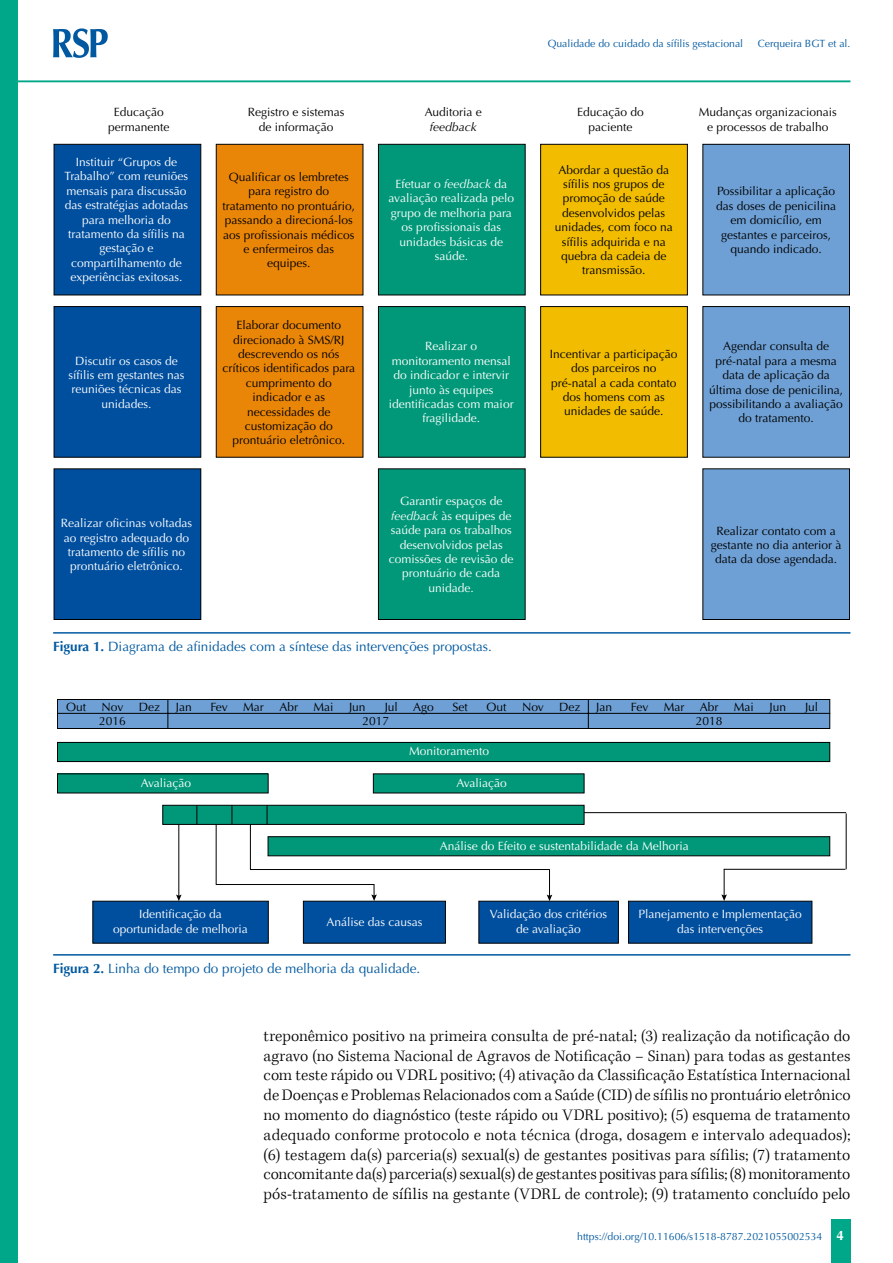
<style>
.page{position:relative;width:893px;height:1263px;background:#fff}
.page>*{position:absolute;margin:0;border:0;box-sizing:border-box;transform-origin:0 0}
.t1{font:300 16.5px/19.8px "Kepler Std";letter-spacing:.005em;color:#000;text-align:justify}
.t2{font:13.5px "Optima";color:#0059a0}
.t3{font:700 13.5px "Optima";color:#fff}
.t4{font:12px/14.4px "Optima";color:#000;text-align:center}
.t5{font:12px/14.4px "Optima";color:#fff;text-align:center}
.t6{font:italic 12px "Optima";color:#000}
.t7{font:10.5px "Optima";color:#0059a0}
.s1{font-style:italic}
.s2{font-weight:700}
</style>
<div class="page">
<div style="left:831px;top:1220px;width:20px;height:43px;background:#00a788"></div>
<div style="left:0;top:0;width:18px;height:1263px;background:#00a788"></div>
<svg style="left:53px;top:28px;width:55px;height:30px"></svg>
<hr style="left:18px;top:80px;width:832px;height:2px;background:#00a788">
<hr style="left:53px;top:632px;width:797px;height:2px;background:#0059a0">
<div style="left:54px;top:144px;width:147px;height:151px;background:#004f9f;border:1px solid #000"></div>
<div style="left:216px;top:144px;width:147px;height:151px;background:#ea8607;border:1px solid #000"></div>
<div style="left:378px;top:144px;width:148px;height:151px;background:#009879;border:1px solid #000"></div>
<div style="left:540px;top:144px;width:148px;height:151px;background:#f2bd00;border:1px solid #000"></div>
<div style="left:703px;top:144px;width:147px;height:151px;background:#6ea0d5"></div>
<div style="left:702px;top:144px;width:148px;height:151px;border:1px solid #000"></div>
<div style="left:54px;top:306px;width:147px;height:152px;background:#004f9f;border:1px solid #000"></div>
<div style="left:216px;top:306px;width:147px;height:152px;background:#ea8607;border:1px solid #000"></div>
<div style="left:378px;top:306px;width:148px;height:152px;background:#009879;border:1px solid #000"></div>
<div style="left:540px;top:306px;width:148px;height:152px;background:#f2bd00;border:1px solid #000"></div>
<div style="left:703px;top:307px;width:147px;height:150px;background:#6ea0d5"></div>
<div style="left:702px;top:306px;width:148px;height:152px;border:1px solid #000"></div>
<div style="left:54px;top:469px;width:147px;height:150px;background:#004f9f"></div>
<div style="left:54px;top:468px;width:147px;height:152px;border:1px solid #000"></div>
<div style="left:378px;top:469px;width:147px;height:150px;background:#009879"></div>
<div style="left:378px;top:468px;width:148px;height:152px;border:1px solid #000"></div>
<div style="left:703px;top:469px;width:147px;height:150px;background:#6ea0d5"></div>
<div style="left:702px;top:468px;width:148px;height:152px;border:1px solid #000"></div>
<hr style="left:53px;top:954px;width:797px;height:1px;background:#0059a0">
<hr style="left:216px;top:822px;width:1px;height:63px;background:#000">
<hr style="left:216px;top:884px;width:158px;height:1px;background:#000">
<hr style="left:250px;top:823px;width:1px;height:46px;background:#000">
<hr style="left:250px;top:869px;width:300px;height:1px;background:#000">
<hr style="left:583px;top:812px;width:263px;height:1px;background:#000">
<hr style="left:846px;top:813px;width:1px;height:56px;background:#000">
<hr style="left:724px;top:869px;width:121px;height:1px;background:#000">
<div style="left:57px;top:699px;width:773px;height:29px;background:#6ea0d5"></div>
<div style="left:57px;top:699px;width:773px;height:30px;border:1px solid #000"></div>
<div style="left:57px;top:742px;width:773px;height:19px;background:#009879"></div>
<div style="left:57px;top:742px;width:773px;height:20px;border:1px solid #000"></div>
<div style="left:57px;top:774px;width:211px;height:19px;background:#009879"></div>
<div style="left:57px;top:773px;width:212px;height:20px;border:1px solid #000"></div>
<div style="left:373px;top:773px;width:211px;height:20px;background:#009879"></div>
<div style="left:162px;top:805px;width:422px;height:20px;background:#009879;border:1px solid #000"></div>
<div style="left:268px;top:836px;width:562px;height:20px;background:#009879;border:1px solid #000"></div>
<div style="left:92px;top:901px;width:177px;height:42px;background:#004f9f;border:1px solid #000"></div>
<div style="left:303px;top:901px;width:143px;height:42px;background:#004f9f;border:1px solid #000"></div>
<div style="left:478px;top:901px;width:141px;height:42px;background:#004f9f;border:1px solid #000"></div>
<div style="left:628px;top:901px;width:184px;height:42px;background:#004f9f;border:1px solid #000"></div>
<hr style="left:178px;top:824px;width:1px;height:73px;background:#000">
<svg style="left:176px;top:894px;width:6px;height:7px"></svg>
<svg style="left:588px;top:700px;width:1px;height:29px"></svg>
<svg style="left:167px;top:700px;width:1px;height:29px"></svg>
<svg style="left:267px;top:805px;width:1px;height:19px"></svg>
<svg style="left:196px;top:805px;width:1px;height:19px"></svg>
<svg style="left:232px;top:805px;width:1px;height:19px"></svg>
<hr style="left:58px;top:713px;width:772px;height:1px;background:#000">
<svg style="left:371px;top:884px;width:6px;height:17px"></svg>
<svg style="left:547px;top:870px;width:5px;height:31px"></svg>
<svg style="left:721px;top:869px;width:6px;height:32px"></svg>
<p class="t4" style="left:108px;top:105px;width:63px">Educação permanente</p>
<p class="t5" style="left:65px;top:155px;width:125px">Instituir “Grupos de<br>Trabalho” com reuniões mensais para discussão das estratégias adotadas para melhoria do tratamento da sífilis na gestação e compartilhamento de experiências exitosas.</p>
<p class="t5" style="left:68px;top:353px;width:118px">Discutir os casos de sífilis em gestantes nas reuniões técnicas das unidades.</p>
<p class="t5" style="left:61px;top:516px;width:133px">Realizar oficinas voltadas ao registro adequado do tratamento de sífilis no prontuário eletrônico.</p>
<p class="t4" style="left:248px;top:105px;width:98px">Registro e sistemas de informação</p>
<p class="t4" style="left:425px;top:105px;width:59px">Auditoria e</p>
<p class="t6" style="left:430px;top:120px;width:49px">feedback</p>
<p class="t4" style="left:223px;top:170px;width:134px">Qualificar os lembretes para registro do tratamento no prontuário, passando a direcioná-los aos profissionais médicos e enfermeiros das equipes.</p>
<p class="t5" style="left:389px;top:177px;width:127px">Efetuar o <span class="s1">feedback</span> da avaliação realizada pelo grupo de melhoria para os profissionais das unidades básicas de saúde.</p>
<p class="t7" style="left:548px;top:37px;width:197px">Qualidade do cuidado da sífilis gestacional</p>
<p class="t7" style="left:758px;top:37px;width:94px">Cerqueira BGT et al.</p>
<p class="t4" style="left:577px;top:105px;width:68px">Educação do paciente</p>
<p class="t4" style="left:699px;top:105px;width:140px">Mudanças organizacionais e processos de trabalho</p>
<p class="t4" style="left:555px;top:163px;width:120px">Abordar a questão da sífilis nos grupos de promoção de saúde desenvolvidos pelas unidades, com foco na sífilis adquirida e na quebra da cadeia de transmissão.</p>
<p class="t4" style="left:716px;top:184px;width:122px">Possibilitar a aplicação das doses de penicilina em domicílio, em gestantes e parceiros, quando indicado.</p>
<p class="t4" style="left:223px;top:318px;width:134px">Elaborar documento direcionado à SMS/RJ descrevendo os nós críticos identificados para cumprimento do indicador e as necessidades de customização do prontuário eletrônico.</p>
<p class="t5" style="left:389px;top:339px;width:126px">Realizar o monitoramento mensal do indicador e intervir junto às equipes identificadas com maior fragilidade.</p>
<p class="t4" style="left:550px;top:347px;width:129px">Incentivar a participação dos parceiros no pré-natal a cada contato dos homens com as unidades de saúde.</p>
<p class="t4" style="left:709px;top:339px;width:136px">Agendar consulta de pré-natal para a mesma data de aplicação da última dose de penicilina, possibilitando a avaliação do tratamento.</p>
<p class="t5" style="left:389px;top:494px;width:126px">Garantir espaços de <span class="s1">feedback</span> às equipes de saúde para os trabalhos desenvolvidos pelas comissões de revisão de prontuário de cada unidade.</p>
<p class="t4" style="left:711px;top:523px;width:132px">Realizar contato com a gestante no dia anterior à data da dose agendada.</p>
<p class="t2" style="left:53px;top:638px;width:440px"><span class="s2">Figura 1.</span> Diagrama de afinidades com a síntese das intervenções propostas.</p>
<p class="t4" style="left:66px;top:699px;width:22px">Out</p>
<p class="t4" style="left:102px;top:699px;width:23px">Nov</p>
<p class="t4" style="left:139px;top:699px;width:23px">Dez</p>
<p class="t4" style="left:176px;top:699px;width:17px">Jan</p>
<p class="t4" style="left:210px;top:699px;width:19px">Fev</p>
<p class="t4" style="left:243px;top:699px;width:22px">Mar</p>
<p class="t4" style="left:279px;top:699px;width:20px">Abr</p>
<p class="t4" style="left:313px;top:699px;width:22px">Mai</p>
<p class="t4" style="left:349px;top:699px;width:18px">Jun</p>
<p class="t4" style="left:385px;top:699px;width:15px">Jul</p>
<p class="t4" style="left:413px;top:699px;width:22px">Ago</p>
<p class="t4" style="left:453px;top:699px;width:17px">Set</p>
<p class="t4" style="left:487px;top:699px;width:22px">Out</p>
<p class="t4" style="left:522px;top:699px;width:23px">Nov</p>
<p class="t4" style="left:559px;top:699px;width:23px">Dez</p>
<p class="t4" style="left:596px;top:699px;width:17px">Jan</p>
<p class="t4" style="left:631px;top:699px;width:19px">Fev</p>
<p class="t4" style="left:664px;top:699px;width:22px">Mar</p>
<p class="t4" style="left:700px;top:699px;width:20px">Abr</p>
<p class="t4" style="left:734px;top:699px;width:22px">Mai</p>
<p class="t4" style="left:769px;top:699px;width:18px">Jun</p>
<p class="t4" style="left:805px;top:699px;width:15px">Jul</p>
<p class="t4" style="left:99px;top:714px;width:28px">2016</p>
<p class="t4" style="left:363px;top:714px;width:28px">2017</p>
<p class="t4" style="left:696px;top:714px;width:28px">2018</p>
<p class="t5" style="left:409px;top:744px;width:81px">Monitoramento</p>
<p class="t5" style="left:141px;top:776px;width:52px">Avaliação</p>
<p class="t5" style="left:457px;top:776px;width:52px">Avaliação</p>
<p class="t5" style="left:440px;top:838px;width:250px">Análise do Efeito e sustentabilidade da Melhoria</p>
<p class="t5" style="left:113px;top:907px;width:136px">Identificação da oportunidade de melhoria</p>
<p class="t5" style="left:326px;top:914px;width:98px">Análise das causas</p>
<p class="t5" style="left:490px;top:907px;width:119px">Validação dos critérios de avaliação</p>
<p class="t5" style="left:638px;top:907px;width:165px">Planejamento e Implementação das intervenções</p>
<p class="t2" style="left:53px;top:960px;width:369px"><span class="s2">Figura 2.</span> Linha do tempo do projeto de melhoria da qualidade.</p>
<p class="t1" style="left:264px;top:1026px;width:588px">treponêmico positivo na primeira consulta de pré-natal; (3) realização da notificação do agravo (no Sistema Nacional de Agravos de Notificação – Sinan) para todas as gestantes com teste rápido ou VDRL positivo; (4) ativação da Classificação Estatística Internacional de Doenças e Problemas Relacionados com a Saúde (CID) de sífilis no prontuário eletrônico no momento do diagnóstico (teste rápido ou VDRL positivo); (5) esquema de tratamento adequado conforme protocolo e nota técnica (droga, dosagem e intervalo adequados); (6) testagem da(s) parceria(s) sexual(s) de gestantes positivas para sífilis; (7) tratamento concomitante da(s) parceria(s) sexual(s) de gestantes positivas para sífilis; (8) monitoramento pós-tratamento de sífilis na gestante (VDRL de controle); (9) tratamento concluído pelo</p>
<p class="t7" style="left:577px;top:1230px;width:247px">https://doi.org/10.11606/s1518-8787.2021055002534</p>
<p class="t3" style="left:836px;top:1227px;width:9px">4</p>
</div>
